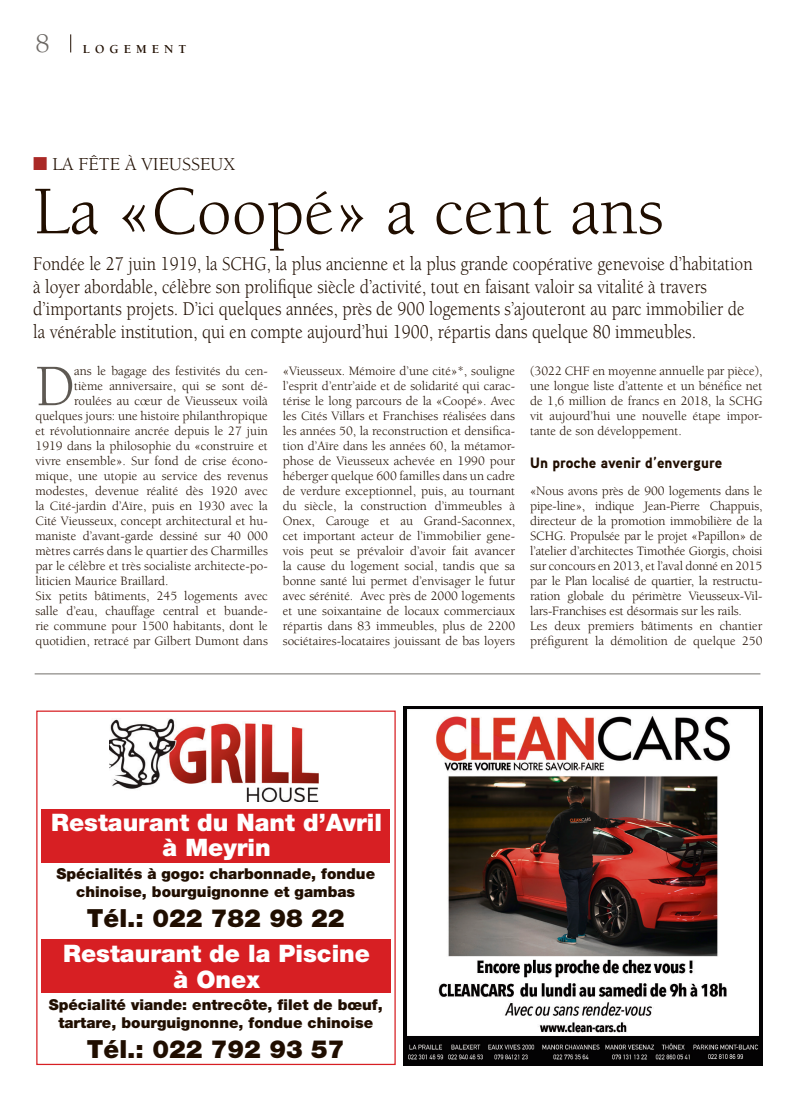
<style>
.page{position:relative;width:798px;height:1099px;background:#fff}
.page>*{position:absolute;margin:0;border:0;box-sizing:border-box;transform-origin:0 0}
.t1{font:70px "Berkeley";color:#200e00}
.t2{font:60.38px "Berkeley";color:#5e5953;scale:.95 1}
.t3{font:900 25px "Helvetica Neue";color:#200e00}
.t4{font:900 24.12px/25.5px "Helvetica Neue";color:#fff;text-align:center}
.t5{font:20px/22.5px "Berkeley";color:#200e00;scale:.87 1}
.t6{font:18.75px "Berkeley";color:#200e00}
.t7{font:900 15px/18px "Helvetica Neue";color:#200e00;text-align:center}
.t8{font:900 15px "Aaux Pro";color:#200e00}
.t9{font:13.12px/15px "Berkeley";color:#200e00;text-align:justify}
.t10{font:700 12.5px "Berkeley";letter-spacing:.4em;color:#200e00}
.s1{font-weight:400;font-size:27.5px;color:#6d6965}
.s2{color:#aa2926}
</style>
<div class="page">
<hr style="left:35px;top:673px;width:725px;height:1px;background:#726e6a">
<img style="left:403px;top:706px;width:359px;height:359px">
<div style="left:36px;top:710px;width:359px;height:355px;border:1px solid #d71f23"></div>
<img style="left:109px;top:718px;width:210px;height:83px">
<div style="left:41px;top:809px;width:349px;height:54px;background:#d71f23"></div>
<div style="left:41px;top:938px;width:349px;height:54px;background:#d71f23"></div>
<svg style="left:70px;top:34px;width:1px;height:18px"></svg>
<p class="t10" style="left:35px;top:42px;width:152px"><span class="s1">8</span> LOGEMENT</p>
<h3 class="t6" style="left:33px;top:154px;width:203px"><span class="s2">■</span> LA FÊTE À VIEUSSEUX</h3>
<h1 class="t1" style="left:33px;top:174px;width:631px">La «Coopé» a cent ans</h1>
<p class="t5" style="left:33px;top:253px;width:828px">Fondée le 27 juin 1919, la SCHG, la plus ancienne et la plus grande coopérative genevoise d’habitation à loyer abordable, célèbre son prolifique siècle d’activité, tout en faisant valoir sa vitalité à travers d’importants projets. D’ici quelques années, près de 900 logements s’ajouteront au parc immobilier de la vénérable institution, qui en compte aujourd’hui 1900, répartis dans quelque 80 immeubles.</p>
<h2 class="t2" style="left:35px;top:354px;width:43px">D</h2>
<p class="t9" style="left:74px;top:364px;width:195px">ans le bagage des festivités du cen-</p>
<p class="t9" style="left:74px;top:379px;width:195px">tième anniversaire, qui se sont dé-</p>
<p class="t9" style="left:74px;top:394px;width:195px">roulées au cœur de Vieusseux voilà</p>
<p class="t9" style="left:35px;top:409px;width:234px">quelques jours: une histoire philanthropique</p>
<p class="t9" style="left:35px;top:424px;width:234px">et révolutionnaire ancrée depuis le 27 juin</p>
<p class="t9" style="left:35px;top:439px;width:234px">1919 dans la philosophie du «construire et</p>
<p class="t9" style="left:35px;top:454px;width:234px">vivre ensemble». Sur fond de crise écono-</p>
<p class="t9" style="left:35px;top:469px;width:234px">mique, une utopie au service des revenus</p>
<p class="t9" style="left:35px;top:484px;width:234px">modestes, devenue réalité dès 1920 avec</p>
<p class="t9" style="left:35px;top:499px;width:234px">la Cité-jardin d’Aïre, puis en 1930 avec la</p>
<p class="t9" style="left:35px;top:514px;width:234px">Cité Vieusseux, concept architectural et hu-</p>
<p class="t9" style="left:35px;top:529px;width:234px">maniste d’avant-garde dessiné sur 40 000</p>
<p class="t9" style="left:35px;top:544px;width:234px">mètres carrés dans le quartier des Charmilles</p>
<p class="t9" style="left:35px;top:559px;width:234px">par le célèbre et très socialiste architecte-po-</p>
<p class="t9" style="left:35px;top:574px;width:134px">liticien Maurice Braillard.</p>
<p class="t9" style="left:35px;top:589px;width:234px">Six petits bâtiments, 245 logements avec</p>
<p class="t9" style="left:35px;top:604px;width:234px">salle d’eau, chauffage central et buande-</p>
<p class="t9" style="left:35px;top:619px;width:234px">rie commune pour 1500 habitants, dont le</p>
<p class="t9" style="left:35px;top:634px;width:234px">quotidien, retracé par Gilbert Dumont dans</p>
<p class="t9" style="left:283px;top:364px;width:234px">«Vieusseux. Mémoire d’une cité»*, souligne l’esprit d’entr’aide et de solidarité qui carac&shy;térise le long parcours de la «Coopé». Avec les Cités Villars et Franchises réalisées dans les années 50, la reconstruction et densifica&shy;tion d’Aïre dans les années 60, la métamor&shy;phose de Vieusseux achevée en 1990 pour héberger quelque 600 familles dans un cadre de verdure exceptionnel, puis, au tournant du siècle, la construction d’immeubles à Onex, Carouge et au Grand-Saconnex, cet important acteur de l’immobilier gene&shy;vois peut se prévaloir d’avoir fait avancer la cause du logement social, tandis que sa bonne santé lui permet d’envisager le futur avec sérénité. Avec près de 2000 logements et une soixantaine de locaux commerciaux répartis dans 83 immeubles, plus de 2200 sociétaires-locataires jouissant de bas loyers</p>
<p class="t9" style="left:530px;top:364px;width:234px">(3022 CHF en moyenne annuelle par pièce), une longue liste d’attente et un bénéfice net de 1,6 million de francs en 2018, la SCHG vit aujourd’hui une nouvelle étape impor&shy;tante de son développement.</p>
<p class="t8" style="left:530px;top:453px;width:193px">Un proche avenir d’envergure</p>
<p class="t9" style="left:530px;top:484px;width:234px;text-align:left">«Nous avons près de 900 logements dans le pipe-line», indique Jean-Pierre Chappuis, directeur de la promotion immobilière de la SCHG. Propulsée par le projet «Papillon» de l’atelier d’architectes Timothée Giorgis, choisi sur concours en 2013, et l’aval donné en 2015 par le Plan localisé de quartier, la restructu&shy;ration globale du périmètre Vieusseux-Vil&shy;lars-Franchises est désormais sur les rails.<br>Les deux premiers bâtiments en chantier préfigurent la démolition de quelque 250</p>
<h3 class="t4" style="left:51px;top:809px;width:332px">Restaurant du Nant d’Avril à Meyrin</h3>
<p class="t7" style="left:56px;top:864px;width:320px">Spécialités à gogo: charbonnade, fondue chinoise, bourguignonne et gambas</p>
<h3 class="t3" style="left:87px;top:902px;width:259px">Tél.: 022 782 98 22</h3>
<h3 class="t4" style="left:63px;top:940px;width:308px">Restaurant de la Piscine à Onex</h3>
<p class="t7" style="left:49px;top:995px;width:335px">Spécialité viande: entrecôte, filet de bœuf, tartare, bourguignonne, fondue chinoise</p>
<h3 class="t3" style="left:87px;top:1034px;width:259px">Tél.: 022 792 93 57</h3>
</div>
